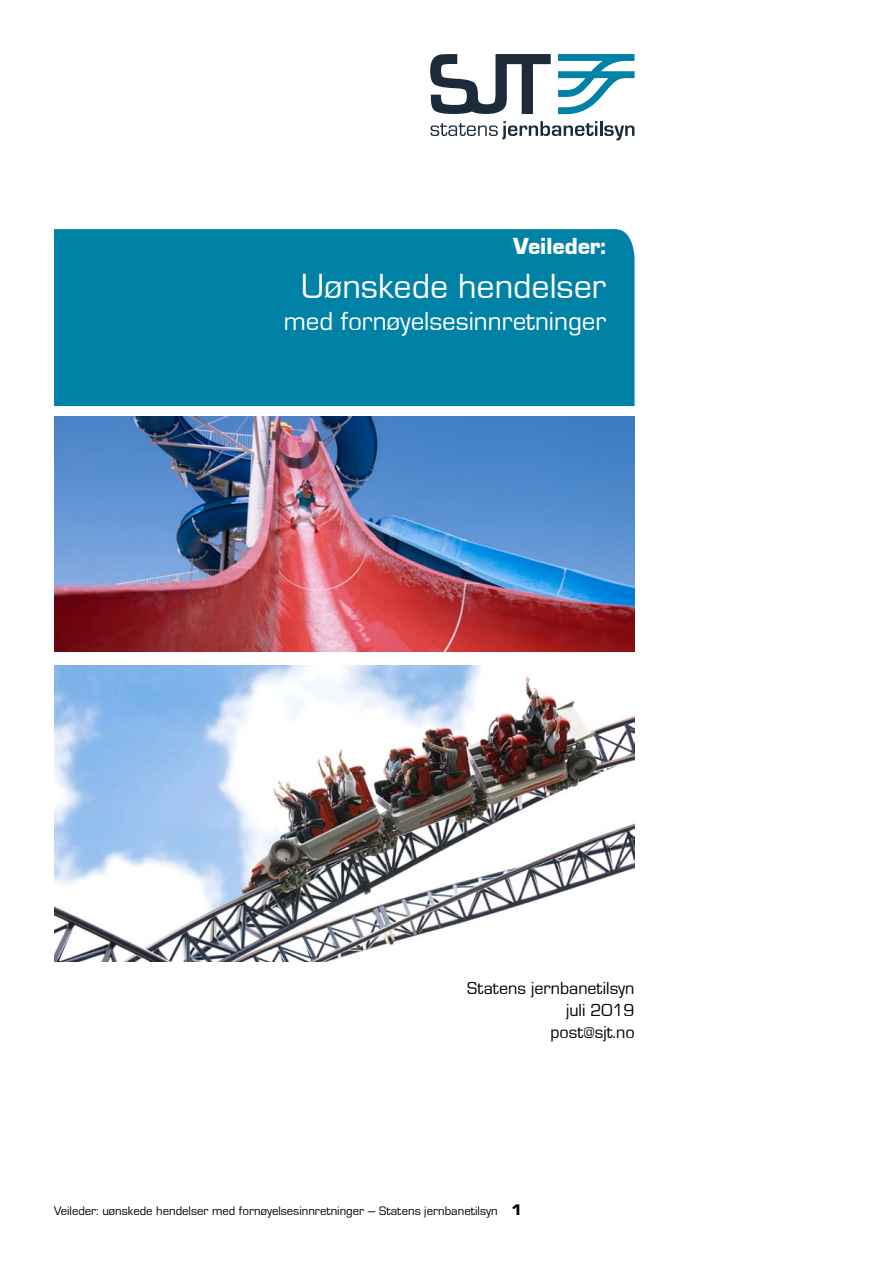
<style>
.page{position:relative;width:893px;height:1263px;background:#fff}
.page>*{position:absolute;margin:0;border:0;box-sizing:border-box;transform-origin:0 0}
.t1{font:36px "Eurostile Roman DTC";color:#fff}
.t2{font:27px "Eurostile Roman DTC";color:#fff}
.t3{font:24px "Eurostile Black DTC";color:#fff}
.t4{font:18px/21.6px "Eurostile Roman DTC";color:#000;text-align:right}
.t5{font:12.75px "Eurostile Roman DTC";color:#000}
.s1{font-family:"Eurostile Black DTC";font-size:15.75px}
</style>
<div class="page">
<div style="left:54px;top:229px;width:581px;height:177px;background:#0081a6"></div>
<img style="left:54px;top:416px;width:581px;height:236px">
<svg style="left:430px;top:121px;width:204px;height:19px"></svg>
<svg style="left:558px;top:54px;width:77px;height:60px"></svg>
<svg style="left:430px;top:54px;width:121px;height:60px"></svg>
<img style="left:54px;top:665px;width:581px;height:296px">
<h3 class="t3" style="left:513px;top:233px;width:94px">Veileder:</h3>
<h1 class="t1" style="left:301px;top:267px;width:306px">Uønskede hendelser</h1>
<h2 class="t2" style="left:284px;top:307px;width:324px">med fornøyelsesinnretninger</h2>
<h3 class="t4" style="left:467px;top:978px;width:169px">Statens jernbanetilsyn juli 2019<br>post@sjt.no</h3>
<p class="t5" style="left:54px;top:1204px;width:469px">Veileder: uønskede hendelser med fornøyelsesinnretninger – Statens jernbanetilsyn <span class="s1">1</span></p>
</div>
